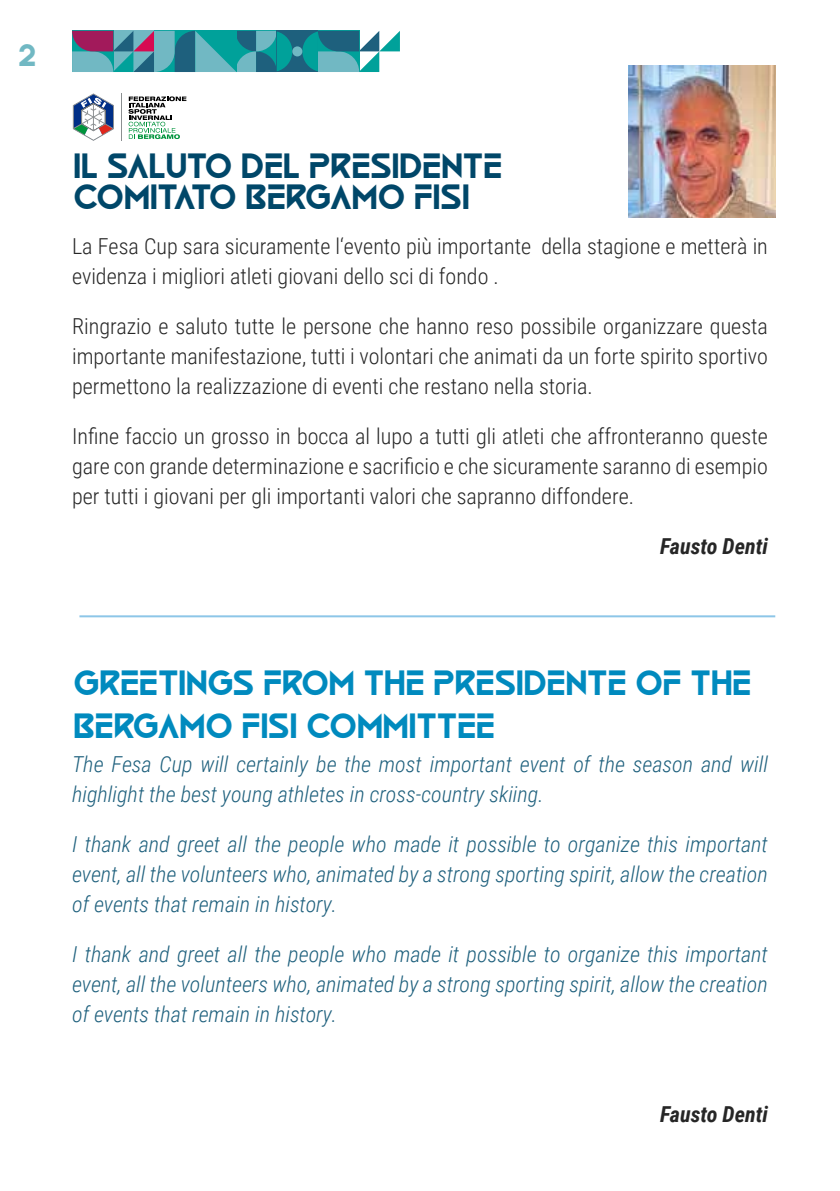
<style>
.page{position:relative;width:840px;height:1191px;background:#fff}
.page>*{position:absolute;margin:0;border:0;box-sizing:border-box;transform-origin:0 0}
.t1{font:36px/43.2px "Black Future";color:#008abe}
.t2{font:36px/31.2px "Black Future";color:#004769}
.t3{font:32px "Black Future";color:#71b8c3}
.t4{font:300 22px/30px "Roboto Condensed";color:#262626;text-align:justify}
.t5{font:italic 300 22px/30px "Roboto Condensed";color:#1e607d;text-align:justify}
.t6{font:italic 700 22px "Roboto Condensed";color:#262626}
</style>
<div class="page">
<svg style="left:72px;top:31px;width:327px;height:41px;background:#4e94a3"></svg>
<img style="left:628px;top:66px;width:146px;height:152px">
<svg style="left:128px;top:96px;width:58px;height:43px"></svg>
<hr style="left:121px;top:93px;width:1px;height:48px;background:#8b8f91">
<svg style="left:72px;top:93px;width:42px;height:48px"></svg>
<hr style="left:79px;top:615px;width:695px;height:2px;background:#8dc6e8">
<h2 class="t3" style="left:17px;top:37px;width:19px">2</h2>
<h1 class="t2" style="left:72px;top:151px;width:430px">IL SALUTO DEL PRESIDENTE<br>COMITATO BERGAMO FISI</h1>
<p class="t4" style="left:72px;top:230px;width:697px">La Fesa Cup sara sicuramente l‘evento più importante della stagione e metterà in evidenza i migliori atleti giovani dello sci di fondo .</p>
<p class="t4" style="left:72px;top:310px;width:697px">Ringrazio e saluto tutte le persone che hanno reso possibile organizzare questa importante manifestazione, tutti i volontari che animati da un forte spirito sportivo permettono la realizzazione di eventi che restano nella storia.</p>
<p class="t4" style="left:72px;top:420px;width:697px">Infine faccio un grosso in bocca al lupo a tutti gli atleti che affronteranno queste gare con grande determinazione e sacrificio e che sicuramente saranno di esempio per tutti i giovani per gli importanti valori che sapranno diffondere.</p>
<p class="t6" style="left:659px;top:530px;width:109px">Fausto Denti</p>
<h1 class="t1" style="left:72px;top:662px;width:679px">GREETINGS FROM THE PRESIDENTE OF THE<br>BERGAMO FISI COMMITTEE</h1>
<p class="t5" style="left:72px;top:748px;width:697px">The Fesa Cup will certainly be the most important event of the season and will highlight the best young athletes in cross-country skiing.</p>
<p class="t5" style="left:72px;top:828px;width:697px">I thank and greet all the people who made it possible to organize this important event, all the volunteers who, animated by a strong sporting spirit, allow the creation of events that remain in history.</p>
<p class="t5" style="left:72px;top:938px;width:697px">I thank and greet all the people who made it possible to organize this important event, all the volunteers who, animated by a strong sporting spirit, allow the creation of events that remain in history.</p>
<p class="t6" style="left:659px;top:1098px;width:109px">Fausto Denti</p>
</div>
